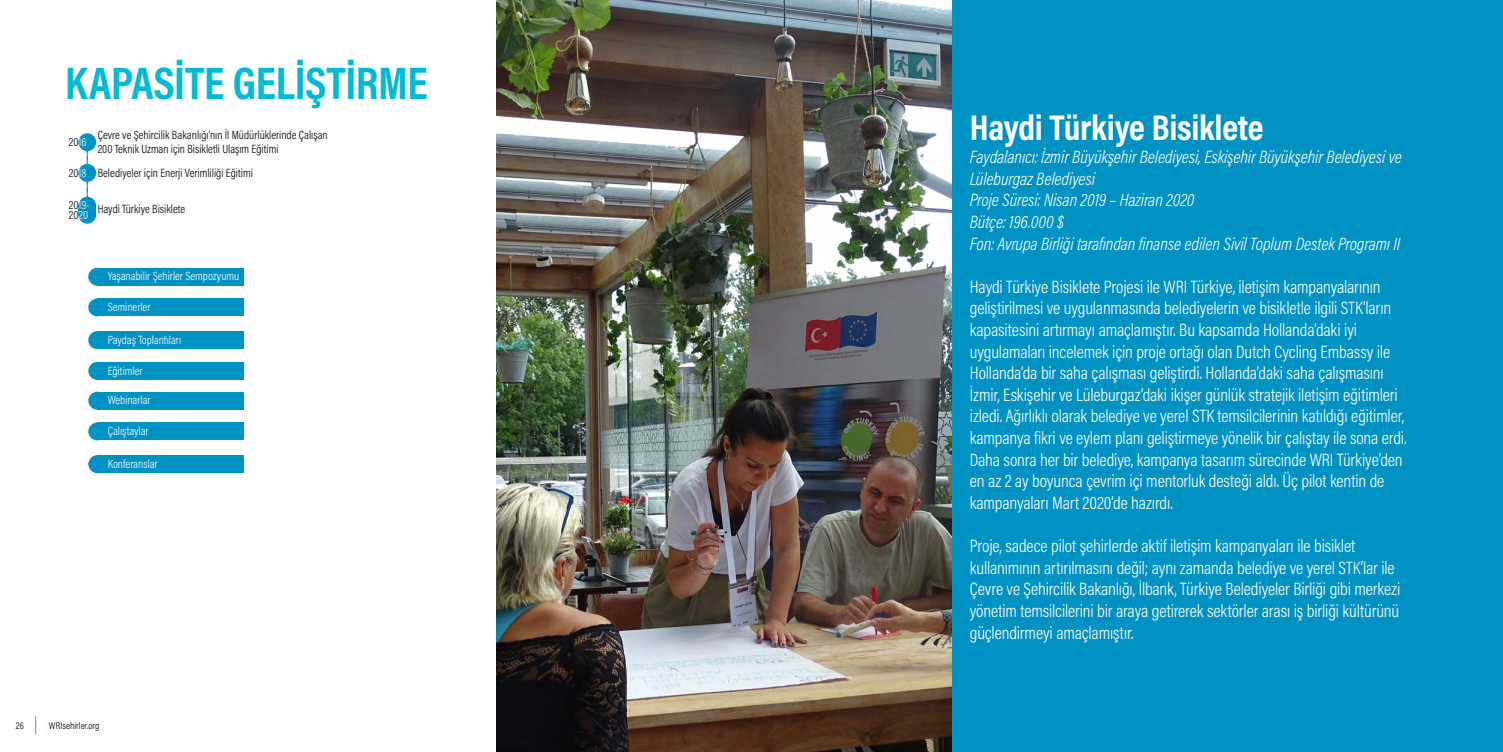
<style>
.page{position:relative;width:1503px;height:752px;background:#fff}
.page>*{position:absolute;margin:0;border:0;box-sizing:border-box;transform-origin:0 0}
.t1{font:700 46px "Acumin Pro Cond";letter-spacing:-.01em;color:#00bbd6}
.t2{font:700 36px "Acumin Pro Cond";letter-spacing:-.01em;color:#fff}
.t3{font:300 18px/21.6px "Acumin Pro Cond";letter-spacing:-.005em;color:#fff}
.t4{font:italic 300 18px/21.6px "Acumin Pro Cond";letter-spacing:-.005em;color:#fff}
.t5{font:300 12px/14.4px "Acumin Pro Cond";color:#000}
.t6{font:300 12px/9.4px "Acumin Pro Cond";color:#fff}
.t7{font:300 10px "Acumin Pro Cond";letter-spacing:.005em;color:#000}
.s1{color:#fff}
.s2{color:#000}
</style>
<div class="page">
<svg style="left:35px;top:716px;width:1px;height:17px"></svg>
<img style="left:496px;top:0;width:456px;height:751px">
<div style="left:952px;top:0;width:550px;height:751px;background:#0092c3"></div>
<div style="left:97px;top:267px;width:147px;height:18px;background:#0092c3"></div>
<div style="left:97px;top:298px;width:147px;height:18px;background:#0092c3"></div>
<div style="left:97px;top:331px;width:147px;height:18px;background:#0092c3"></div>
<div style="left:97px;top:362px;width:147px;height:17px;background:#0092c3"></div>
<div style="left:97px;top:391px;width:147px;height:18px;background:#0092c3"></div>
<div style="left:97px;top:422px;width:147px;height:18px;background:#0092c3"></div>
<div style="left:97px;top:455px;width:147px;height:18px;background:#0092c3"></div>
<div style="left:78px;top:205px;width:18px;height:9px;background:#0092c3"></div>
<div style="left:78px;top:197px;width:18px;height:17px;background:#0092c3;border-radius:50%"></div>
<div style="left:78px;top:206px;width:18px;height:17px;background:#0092c3;border-radius:50%"></div>
<svg style="left:87px;top:151px;width:1px;height:46px"></svg>
<div style="left:78px;top:133px;width:18px;height:18px;background:#0092c3;border-radius:50%"></div>
<div style="left:78px;top:164px;width:18px;height:18px;background:#0092c3;border-radius:50%"></div>
<div style="left:88px;top:267px;width:18px;height:18px;background:#0092c3;border-radius:50%"></div>
<div style="left:88px;top:298px;width:18px;height:18px;background:#0092c3;border-radius:50%"></div>
<div style="left:88px;top:331px;width:18px;height:18px;background:#0092c3;border-radius:50%"></div>
<div style="left:88px;top:362px;width:18px;height:17px;background:#0092c3;border-radius:50%"></div>
<div style="left:88px;top:391px;width:18px;height:18px;background:#0092c3;border-radius:50%"></div>
<div style="left:88px;top:422px;width:18px;height:18px;background:#0092c3;border-radius:50%"></div>
<div style="left:88px;top:455px;width:18px;height:18px;background:#0092c3;border-radius:50%"></div>
<h1 class="t1" style="left:65px;top:53px;width:364px">KAPASİTE GELİŞTİRME</h1>
<p class="t5" style="left:69px;top:134px;width:19px">20<span class="s1">16</span></p>
<p class="t5" style="left:98px;top:127px;width:231px">Çevre ve Şehircilik Bakanlığı’nın İl Müdürlüklerinde Çalışan<br>200 Teknik Uzman için Bisikletli Ulaşım Eğitimi</p>
<p class="t5" style="left:69px;top:165px;width:186px">20<span class="s1">18</span> Belediyeler için Enerji Verimliliği Eğitimi</p>
<p class="t6" style="left:69px;top:200px;width:22px"><span class="s2">20</span>19-<br><span class="s2">20</span>20</p>
<p class="t5" style="left:98px;top:202px;width:89px">Haydi Türkiye Bisiklete</p>
<p class="t6" style="left:108px;top:271px;width:133px">Yaşanabilir Şehirler Sempozyumu</p>
<p class="t6" style="left:108px;top:302px;width:44px">Seminerler</p>
<p class="t6" style="left:108px;top:334px;width:75px">Paydaş Toplantıları</p>
<p class="t6" style="left:108px;top:365px;width:36px">Eğitimler</p>
<p class="t6" style="left:108px;top:395px;width:45px">Webinarlar</p>
<p class="t6" style="left:108px;top:426px;width:43px">Çalıştaylar</p>
<p class="t6" style="left:108px;top:458px;width:52px">Konferanslar</p>
<p class="t7" style="left:16px;top:718px;width:9px">26</p>
<p class="t7" style="left:49px;top:718px;width:52px">WRIsehirler.org</p>
<h2 class="t2" style="left:969px;top:103px;width:295px">Haydi Türkiye Bisiklete</h2>
<p class="t4" style="left:969px;top:146px;width:433px">Faydalanıcı: İzmir Büyükşehir Belediyesi, Eskişehir Büyükşehir Belediyesi ve Lüleburgaz Belediyesi<br>Proje Süresi: Nisan 2019 – Haziran 2020<br>Bütçe: 196.000 $<br>Fon: Avrupa Birliği tarafından finanse edilen Sivil Toplum Destek Programı II</p>
<p class="t3" style="left:969px;top:275px;width:438px">Haydi Türkiye Bisiklete Projesi ile WRI Türkiye, iletişim kampanyalarının geliştirilmesi ve uygulanmasında belediyelerin ve bisikletle ilgili STK’ların kapasitesini artırmayı amaçlamıştır. Bu kapsamda Hollanda’daki iyi uygulamaları incelemek için proje ortağı olan Dutch Cycling Embassy ile Hollanda’da bir saha çalışması geliştirdi. Hollanda’daki saha çalışmasını İzmir, Eskişehir ve Lüleburgaz’daki ikişer günlük stratejik iletişim eğitimleri izledi. Ağırlıklı olarak belediye ve yerel STK temsilcilerinin katıldığı eğitimler, kampanya fikri ve eylem planı geliştirmeye yönelik bir çalıştay ile sona erdi.<br>Daha sonra her bir belediye, kampanya tasarım sürecinde WRI Türkiye’den en az 2 ay boyunca çevrim içi mentorluk desteği aldı. Üç pilot kentin de kampanyaları Mart 2020’de hazırdı.</p>
<p class="t3" style="left:969px;top:534px;width:432px">Proje, sadece pilot şehirlerde aktif iletişim kampanyaları ile bisiklet kullanımının artırılmasını değil; aynı zamanda belediye ve yerel STK’lar ile Çevre ve Şehircilik Bakanlığı, İlbank, Türkiye Belediyeler Birliği gibi merkezi yönetim temsilcilerini bir araya getirerek sektörler arası iş birliği kültürünü güçlendirmeyi amaçlamıştır.</p>
</div>
